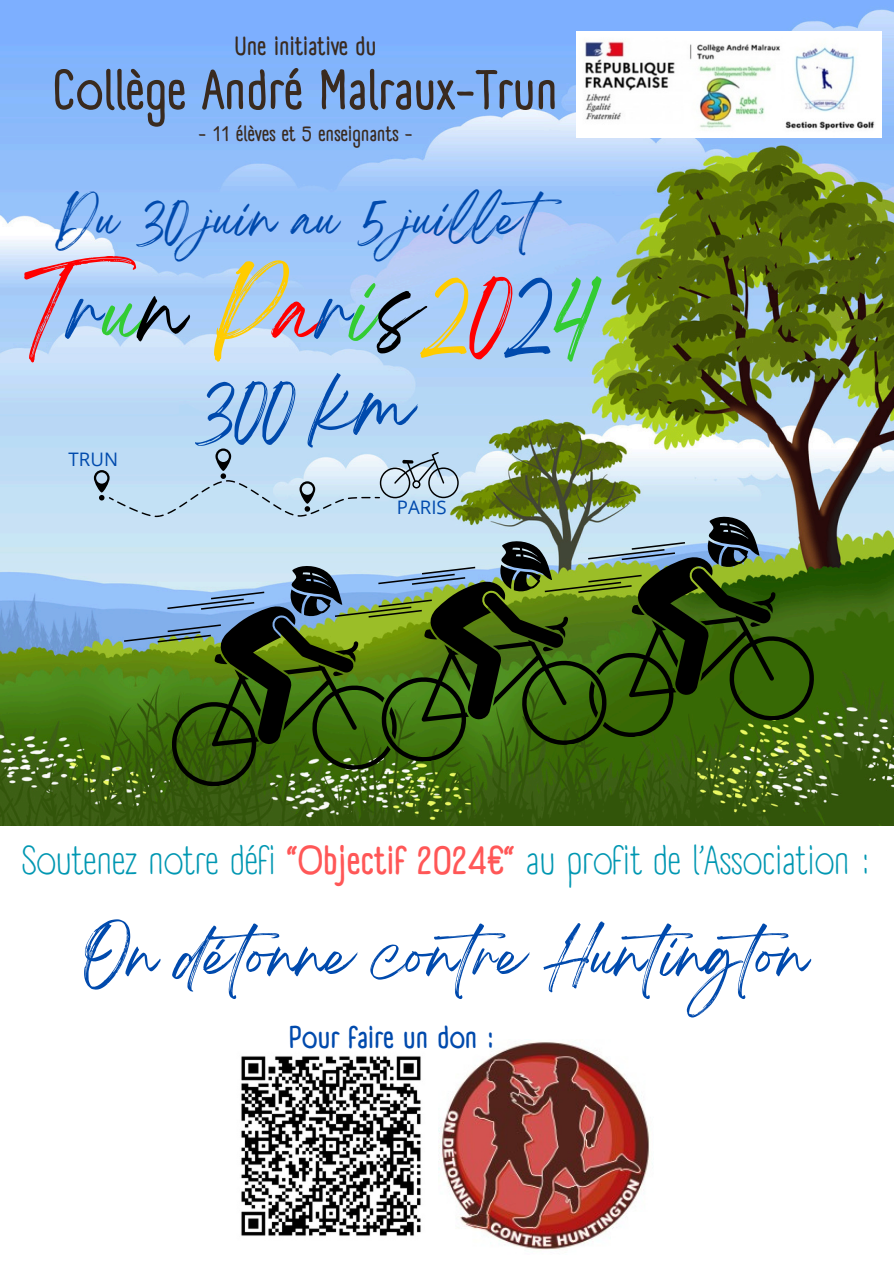
<style>
.page{position:relative;width:894px;height:1264px;background:#fff}
.page>*{position:absolute;margin:0;border:0;box-sizing:border-box;transform-origin:0 0}
.t1{font:77.7px "Breathing";color:#f00}
.t2{font:59.7px "Breathing";color:#004aad}
.t3{font:700 54.6px "A Day Without Sun Text";color:#392a1f}
.t4{font:51px "Breathing";color:#004aad}
.t5{font:43.2px "Breathing";letter-spacing:.025em;color:#004aad}
.t6{font:39.3px "A Day Without Sun Text";color:#0097b2}
.t7{font:700 30.9px "A Day Without Sun Text";color:#004aad}
.t8{font:700 25.95px "A Day Without Sun Text";color:#392a1f}
.t9{font:700 21.15px "A Day Without Sun Text";color:#392a1f}
.t10{font:18.6px "Open Sans";color:#004aad}
.s1{color:#004aad}
.s2{color:#3c3}
.s3{color:#000}
.s4{color:#fc0}
.s5{font-weight:700;color:#ff5757}
</style>
<div class="page">
<img style="left:0;top:0;width:893px;height:825px">
<svg style="left:94px;top:448px;width:722px;height:340px"></svg>
<img style="left:241px;top:1042px;width:409px;height:208px">
<img style="left:576px;top:32px;width:305px;height:105px">
<p class="t8" style="left:234px;top:27px;width:144px">Une initiative du</p>
<h3 class="t3" style="left:53px;top:51px;width:506px">Collège André Malraux-Trun</h3>
<p class="t9" style="left:198px;top:118px;width:216px">- 11 élèves et 5 enseignants -</p>
<p class="t5" style="left:56px;top:205px;width:527px">Du 30 juin au 5 juillet</p>
<h1 class="t1" style="left:24px;top:287px;width:564px">T<span class="s1">r</span><span class="s2">u</span><span class="s3">n</span> <span class="s4">P</span>a<span class="s1">r</span><span class="s2">i</span><span class="s3">s</span><span class="s4">2</span>0<span class="s1">2</span><span class="s2">4</span></h1>
<h2 class="t2" style="left:197px;top:389px;width:217px">300 km</h2>
<p class="t10" style="left:69px;top:446px;width:51px">TRUN</p>
<p class="t10" style="left:397px;top:494px;width:51px">PARIS</p>
<p class="t6" style="left:22px;top:831px;width:850px">Soutenez notre défi <span class="s5">“O bjectif 2024€“</span> au profit de l’Association :</p>
<p class="t4" style="left:85px;top:940px;width:728px">On détonne contre Huntington</p>
<p class="t7" style="left:289px;top:1014px;width:207px">Pour faire un don :</p>
</div>
